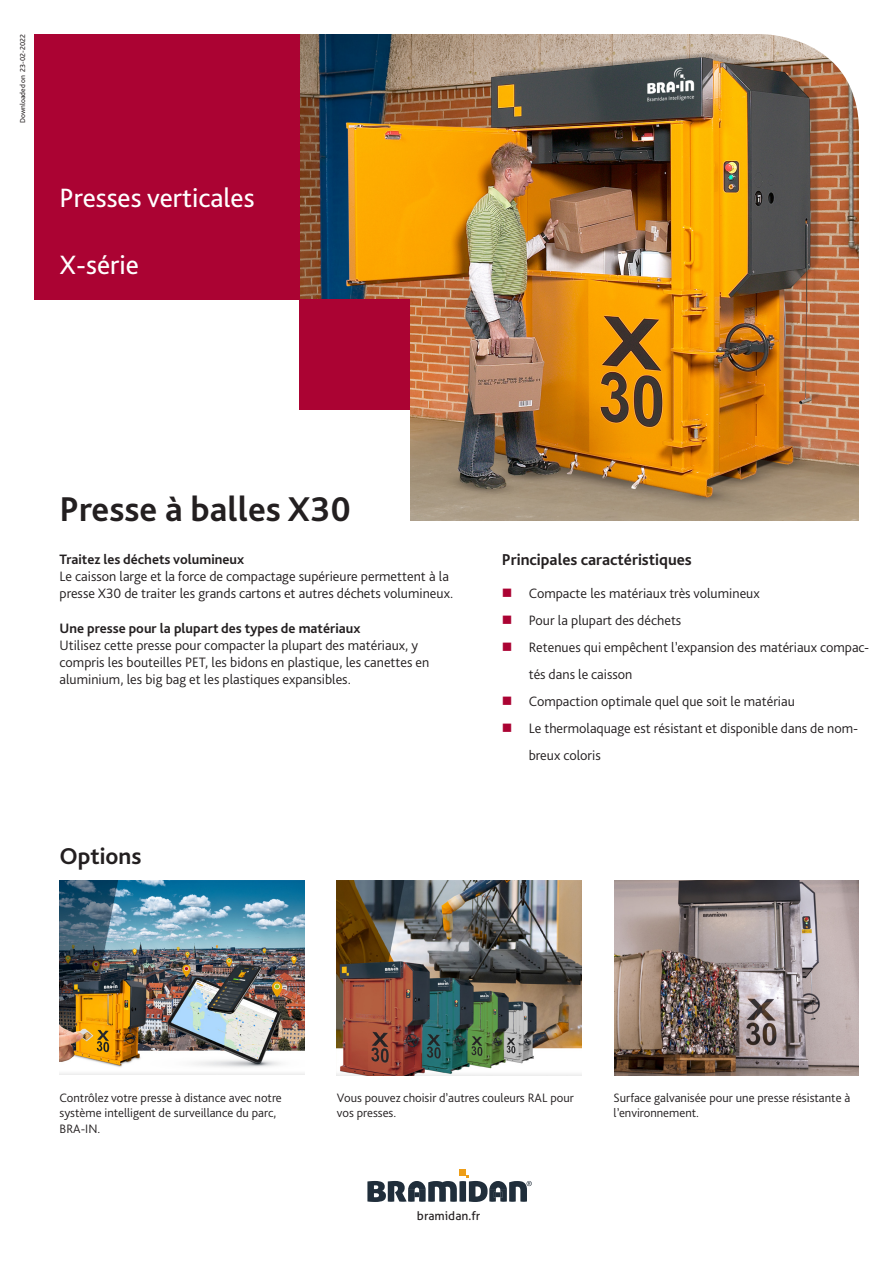
<style>
.page{position:relative;width:893px;height:1263px;background:#fff}
.page>*{position:absolute;margin:0;border:0;box-sizing:border-box;transform-origin:0 0}
.sky_ProdInfoHdnBodyt{font:700 36px "Bliss Pro";color:#231f20}
.sky_ProdSerieBodytex{font:27.75px "Bliss Pro";color:#fff}
.sky_ProdOptHdnBodyte{font:700 24px "Bliss Pro";color:#231f20}
.sky_ProdBulletHdnBod{font:700 16.5px "Bliss Pro";color:#231f20}
.sky_ProdInfoTxtBodyt{font:300 14.25px/17.1px "Bliss Pro";color:#231f20}
.sky_ProdBulletTxtBod{font:300 14.25px/27px "Bliss Pro";color:#231f20}
.sky_ProdInfoTxtBodyt-2{font:700 14.25px "Bliss Pro";color:#231f20}
.sky_ProdOptTxtBodyte{font:300 12.75px/15.3px "Bliss Pro";color:#231f20}
.sky_CusAdressWebBody{font:12px "Aller";color:#231f20}
.sky_DateBodytext{font:7.5px "Bliss Pro";color:#231f20}
</style>
<div class="page">
<img style="left:299px;top:34px;width:560px;height:486px">
<img style="left:60px;top:880px;width:244px;height:195px">
<img style="left:337px;top:880px;width:244px;height:195px">
<img style="left:614px;top:880px;width:245px;height:195px">
<div style="left:298px;top:410px;width:112px;height:113px;background:#fff"></div>
<svg style="left:761px;top:34px;width:98px;height:98px"></svg>
<div style="left:459px;top:1169px;width:7px;height:6px;background:#ee9e18"></div>
<svg style="left:367px;top:1175px;width:165px;height:27px"></svg>
<div style="left:34px;top:34px;width:265px;height:265px;background:#ab0333"></div>
<div style="left:299px;top:299px;width:111px;height:111px;background:#ab0333"></div>
<p class="sky_DateBodytext" style="left:18px;top:72px;width:39px;rotate:-90deg">23-02-2022</p>
<p class="sky_DateBodytext" style="left:18px;top:123px;width:50px;rotate:-90deg">Downloaded on</p>
<p class="sky_ProdSerieBodytex" style="left:60px;top:181px;width:197px">Presses verticales</p>
<p class="sky_ProdSerieBodytex" style="left:60px;top:247px;width:81px">X-série</p>
<p class="sky_ProdInfoHdnBodyt" style="left:60px;top:486px;width:293px">Presse à balles X30</p>
<p class="sky_ProdInfoTxtBodyt-2" style="left:60px;top:550px;width:186px">Traitez les déchets volumineux</p>
<p class="sky_ProdInfoTxtBodyt" style="left:60px;top:568px;width:395px">Le caisson large et la force de compactage supérieure permettent à la presse X30 de traiter les grands cartons et autres déchets volumineux.</p>
<p class="sky_ProdInfoTxtBodyt-2" style="left:60px;top:619px;width:302px">Une presse pour la plupart des types de matériaux</p>
<p class="sky_ProdInfoTxtBodyt" style="left:60px;top:636px;width:371px">Utilisez cette presse pour compacter la plupart des matériaux, y compris les bouteilles PET, les bidons en plastique, les canettes en aluminium, les big bag et les plastiques expansibles.</p>
<p class="sky_ProdOptHdnBodyte" style="left:60px;top:841px;width:84px">Options</p>
<p class="sky_ProdBulletHdnBod" style="left:502px;top:550px;width:192px">Principales caractéristiques</p>
<p class="sky_ProdBulletTxtBod" style="left:529px;top:579px;width:232px">Compacte les matériaux très volumineux</p>
<p class="sky_ProdBulletTxtBod" style="left:529px;top:606px;width:154px">Pour la plupart des déchets</p>
<p class="sky_ProdBulletTxtBod" style="left:529px;top:633px;width:342px">Retenues qui empêchent l’expansion des matériaux compac&shy;tés dans le caisson</p>
<p class="sky_ProdBulletTxtBod" style="left:529px;top:687px;width:268px">Compaction optimale quel que soit le matériau</p>
<p class="sky_ProdBulletTxtBod" style="left:529px;top:714px;width:331px">Le thermolaquage est résistant et disponible dans de nom&shy;breux coloris</p>
<p class="sky_ProdOptTxtBodyte" style="left:60px;top:1090px;width:224px">Contrôlez votre presse à distance avec notre système intelligent de surveillance du parc,<br>BRA-IN.</p>
<p class="sky_ProdOptTxtBodyte" style="left:337px;top:1090px;width:238px">Vous pouvez choisir d’autres couleurs RAL pour vos presses.</p>
<p class="sky_CusAdressWebBody" style="left:417px;top:1208px;width:65px">bramidan.fr</p>
<p class="sky_ProdOptTxtBodyte" style="left:614px;top:1090px;width:238px">Surface galvanisée pour une presse résistante à l’environnement.</p>
</div>
